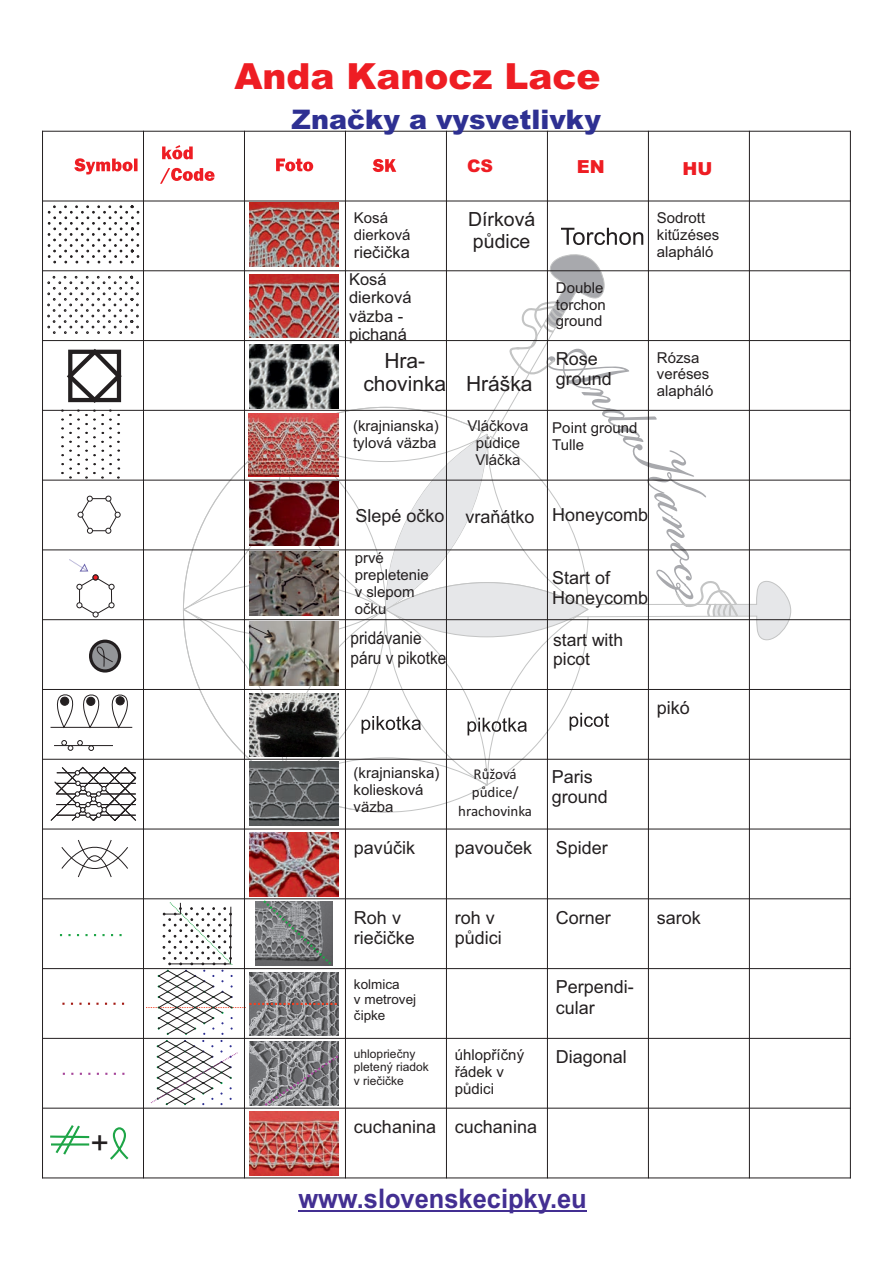
<style>
.page{position:relative;width:893px;height:1263px;background:#fff}
.page>*{position:absolute;margin:0;border:0;box-sizing:border-box;transform-origin:0 0}
.t1{font:900 36px "Arial";color:#ee1d23}
.t2{font:31.8px "Arial";color:#231f20}
.t3{font:700 27px "Arial";color:#432f92;scale:.94 1}
.t4{font:900 27px "Arial";color:#2e3092}
.t5{font:21px/23.4px "Arial";color:#231f20;text-align:center}
.t6{font:19.5px/21.8px "Arial";color:#231f20}
.t7{font:18px/20.1px "Arial";color:#231f20}
.t8{font:900 18px "Arial";color:#ee1d23}
.t9{font:17.55px/19.5px "Arial";color:#231f20;scale:.88 1}
.t10{font:17.55px/19.5px "Arial";color:#231f20}
.t11{font:900 17.4px "Arial";color:#ee1d23}
.t12{font:16.5px/18.5px "Arial";color:#231f20}
.t13{font:15px/16.8px "Arial";color:#231f20}
.t14{font:15px/18.3px "Calibri";color:#231f20;text-align:center}
.t15{font:13.5px/15.1px "Arial";color:#231f20}
.t16{font:12px/13.4px "Arial";color:#231f20}
</style>
<div class="page">
<hr style="left:298px;top:1210px;width:289px;height:1px;background:#432f92">
<svg style="left:160px;top:145px;width:55px;height:39px"></svg>
<svg style="left:74px;top:158px;width:64px;height:16px"></svg>
<svg style="left:276px;top:158px;width:37px;height:13px"></svg>
<svg style="left:373px;top:159px;width:23px;height:13px"></svg>
<svg style="left:561px;top:228px;width:82px;height:17px"></svg>
<svg style="left:48px;top:206px;width:91px;height:57px"></svg>
<svg style="left:61px;top:348px;width:64px;height:130px"></svg>
<svg style="left:77px;top:495px;width:44px;height:39px"></svg>
<svg style="left:69px;top:559px;width:46px;height:58px"></svg>
<svg style="left:89px;top:640px;width:32px;height:32px"></svg>
<svg style="left:96px;top:646px;width:18px;height:21px"></svg>
<hr style="left:51px;top:727px;width:81px;height:1px;background:#231f20">
<svg style="left:82px;top:694px;width:18px;height:34px"></svg>
<svg style="left:111px;top:694px;width:18px;height:34px"></svg>
<div style="left:86px;top:697px;width:9px;height:9px;background:#231f20;border:1px solid #231f20;border-radius:50%"></div>
<div style="left:116px;top:696px;width:9px;height:9px;background:#231f20;border:1px solid #231f20;border-radius:50%"></div>
<svg style="left:56px;top:694px;width:18px;height:34px"></svg>
<div style="left:60px;top:697px;width:9px;height:9px;background:#231f20;border:1px solid #231f20;border-radius:50%"></div>
<img style="left:249px;top:787px;width:89px;height:38px">
<svg style="left:50px;top:766px;width:87px;height:55px"></svg>
<img style="left:249px;top:832px;width:89px;height:64px">
<img style="left:249px;top:202px;width:89px;height:50px">
<svg style="left:60px;top:934px;width:62px;height:2px"></svg>
<svg style="left:62px;top:1003px;width:63px;height:2px"></svg>
<svg style="left:63px;top:1073px;width:62px;height:2px"></svg>
<svg style="left:146px;top:899px;width:196px;height:313px"></svg>
<hr style="left:54px;top:745px;width:59px;height:1px;background:#231f20">
<svg style="left:61px;top:740px;width:33px;height:11px"></svg>
<svg style="left:50px;top:1125px;width:40px;height:30px"></svg>
<svg style="left:110px;top:1127px;width:19px;height:33px"></svg>
<svg style="left:61px;top:840px;width:67px;height:38px"></svg>
<svg style="left:47px;top:276px;width:92px;height:58px"></svg>
<hr style="left:42px;top:131px;width:1px;height:1047px;background:#231f20">
<hr style="left:143px;top:131px;width:1px;height:1047px;background:#231f20">
<hr style="left:244px;top:131px;width:1px;height:1047px;background:#231f20">
<hr style="left:345px;top:131px;width:1px;height:1047px;background:#231f20">
<hr style="left:446px;top:131px;width:1px;height:1047px;background:#231f20">
<hr style="left:547px;top:131px;width:1px;height:1047px;background:#231f20">
<hr style="left:648px;top:131px;width:1px;height:1047px;background:#231f20">
<hr style="left:749px;top:131px;width:1px;height:1047px;background:#231f20">
<hr style="left:850px;top:131px;width:1px;height:1047px;background:#231f20">
<hr style="left:42px;top:1177px;width:809px;height:1px;background:#231f20">
<hr style="left:42px;top:1108px;width:809px;height:1px;background:#231f20">
<hr style="left:42px;top:1038px;width:809px;height:1px;background:#231f20">
<hr style="left:42px;top:968px;width:809px;height:1px;background:#231f20">
<hr style="left:42px;top:898px;width:809px;height:1px;background:#231f20">
<hr style="left:42px;top:829px;width:809px;height:1px;background:#231f20">
<hr style="left:42px;top:759px;width:809px;height:1px;background:#231f20">
<hr style="left:42px;top:689px;width:809px;height:1px;background:#231f20">
<hr style="left:42px;top:619px;width:809px;height:1px;background:#231f20">
<hr style="left:42px;top:549px;width:809px;height:1px;background:#231f20">
<hr style="left:42px;top:480px;width:809px;height:1px;background:#231f20">
<hr style="left:42px;top:410px;width:809px;height:1px;background:#231f20">
<hr style="left:42px;top:340px;width:809px;height:1px;background:#231f20">
<hr style="left:42px;top:270px;width:809px;height:1px;background:#231f20">
<hr style="left:42px;top:201px;width:809px;height:1px;background:#231f20">
<hr style="left:42px;top:131px;width:809px;height:1px;background:#231f20">
<svg style="left:182px;top:252px;width:610px;height:535px"></svg>
<h2 class="t2" style="left:90px;top:1131px;width:20px">+</h2>
<h1 class="t1" style="left:234px;top:64px;width:368px">Anda Kanocz Lace</h1>
<h3 class="t4" style="left:292px;top:109px;width:311px">Značky a vysvetlivky</h3>
<p class="t11" style="left:467px;top:159px;width:28px">CS</p>
<p class="t8" style="left:577px;top:160px;width:29px">EN</p>
<p class="t8" style="left:682px;top:162px;width:31px">HU</p>
<p class="t13" style="left:354px;top:211px;width:58px">Kosá dierková</p>
<p class="t12" style="left:354px;top:244px;width:57px">riečička</p>
<h3 class="t6" style="left:468px;top:210px;width:69px">Dírková půdice</h3>
<p class="t13" style="left:657px;top:211px;width:64px">Sodrott kitűzéses alapháló</p>
<p class="t12" style="left:349px;top:271px;width:64px">Kosá dierková väzba - pichaná</p>
<p class="t13" style="left:556px;top:281px;width:52px">Double torchon ground</p>
<p class="t7" style="left:556px;top:351px;width:58px">Rose ground</p>
<p class="t13" style="left:657px;top:350px;width:58px">Rózsa veréses alapháló</p>
<h3 class="t5" style="left:363px;top:351px;width:84px">Hra&shy;chovinka</h3>
<p class="t13" style="left:353px;top:419px;width:87px">(krajnianska) tylová väzba</p>
<p class="t13" style="left:468px;top:419px;width:62px;text-align:center">Vláčkova půdice<br>Vláčka</p>
<p class="t13" style="left:552px;top:421px;width:87px">Point ground<br>Tulle</p>
<h3 class="t5" style="left:466px;top:374px;width:68px">Hráška</h3>
<p class="t7" style="left:356px;top:507px;width:90px">Slepé očko</p>
<p class="t13" style="left:355px;top:551px;width:76px">prvé prepletenie v slepom očku</p>
<p class="t7" style="left:466px;top:506px;width:184px">vraňátko Honeycomb</p>
<p class="t7" style="left:552px;top:569px;width:97px">Start of<br>Honeycomb</p>
<p class="t9" style="left:351px;top:630px;width:110px">pridávanie páru v pikotke</p>
<p class="t10" style="left:553px;top:631px;width:72px">start with picot</p>
<p class="t13" style="left:354px;top:766px;width:87px">(krajnianska) koliesková väzba</p>
<p class="t14" style="left:458px;top:766px;width:75px">Růžová půdice/ hrachovinka</p>
<p class="t7" style="left:552px;top:768px;width:58px">Paris ground</p>
<p class="t7" style="left:354px;top:839px;width:63px">pavúčik</p>
<p class="t7" style="left:455px;top:839px;width:79px">pavouček</p>
<p class="t7" style="left:556px;top:839px;width:54px">Spider</p>
<p class="t7" style="left:657px;top:699px;width:35px">pikó</p>
<p class="t7" style="left:354px;top:909px;width:63px">Roh v riečičke</p>
<p class="t7" style="left:455px;top:909px;width:49px">roh v půdici</p>
<p class="t7" style="left:556px;top:909px;width:57px">Corner</p>
<p class="t7" style="left:657px;top:909px;width:46px">sarok</p>
<p class="t15" style="left:354px;top:978px;width:64px">kolmica<br>v metrovej čipke</p>
<p class="t7" style="left:556px;top:979px;width:80px">Perpendi&shy;cular</p>
<p class="t16" style="left:354px;top:1048px;width:76px">uhlopriečny pletený riadok v riečičke</p>
<p class="t13" style="left:455px;top:1048px;width:71px">úhlopříčný řádek v půdici</p>
<p class="t7" style="left:556px;top:1048px;width:73px">Diagonal</p>
<p class="t7" style="left:354px;top:1118px;width:185px">cuchanina cuchanina</p>
<h3 class="t3" style="left:298px;top:1188px;width:308px">www.slovenskecipky.eu</h3>
</div>
